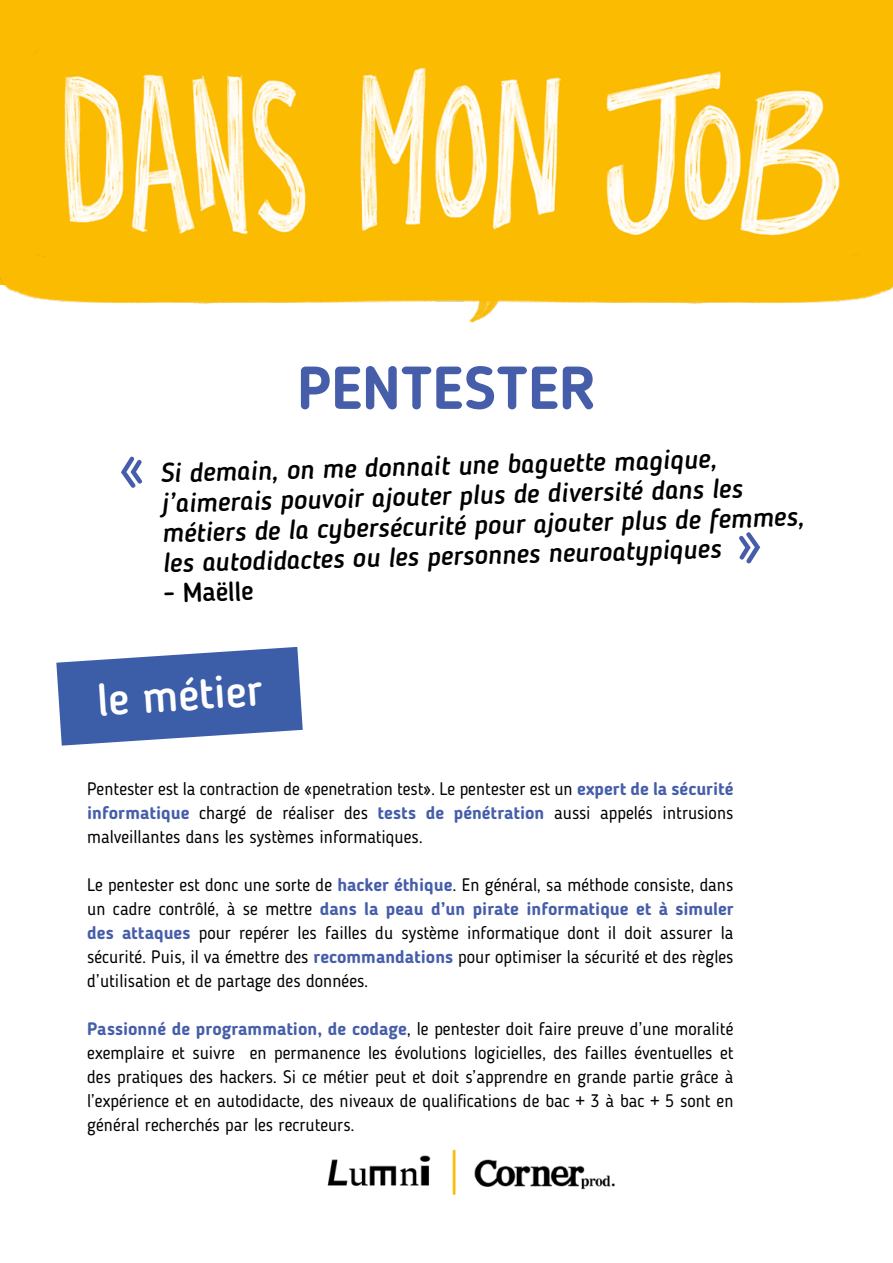
<style>
.page{position:relative;width:893px;height:1263px;background:#fff}
.page>*{position:absolute;margin:0;border:0;box-sizing:border-box;transform-origin:0 0}
.t1{font:700 60px "Blogger Sans";letter-spacing:.005em;color:#465ea9}
.t2{font:500 45px "Blogger Sans";color:#fff}
.t3{font:300 45px "Blogger Sans";color:#fbbb01}
.t4{font:italic 500 27px/30px "Blogger Sans";color:#000}
.t5{font:500 27px "Blogger Sans";color:#000}
.t6{font:18px/24px "Blogger Sans";color:#000;text-align:justify}
.s1{font-weight:700;color:#465ea9}
</style>
<div class="page">
<div style="left:1px;top:0;width:892px;height:285px;background:#fbbb01"></div>
<img style="left:327px;top:1155px;width:104px;height:32px">
<img style="left:0;top:276px;width:893px;height:47px">
<img style="left:34px;top:52px;width:823px;height:205px">
<svg style="left:56px;top:647px;width:247px;height:99px"></svg>
<img style="left:474px;top:1159px;width:141px;height:31px">
<h1 class="t1" style="left:297px;top:352px;width:300px">PENTESTER</h1>
<h3 class="t4" style="left:159px;top:460px;width:644px;rotate:-2deg">Si demain, on me donnait une baguette magique, j’aimerais pouvoir ajouter plus de diversité dans les métiers de la cybersécurité pour ajouter plus de femmes, les autodidactes ou les personnes neuroatypiques</h3>
<h3 class="t5" style="left:163px;top:577px;width:92px;rotate:-2deg">- Maëlle</h3>
<h2 class="t2" style="left:95px;top:674px;width:167px;rotate:-4deg">le métier</h2>
<p class="t6" style="left:87px;top:777px;width:648px">Pentester est la contraction de «penetration test». Le pentester est un <span class="s1">expert de la sécurité informatique</span> chargé de réaliser des <span class="s1">tests de pénétration</span> aussi appelés intrusions malveillantes dans les systèmes informatiques.</p>
<p class="t6" style="left:87px;top:873px;width:648px">Le pentester est donc une sorte de <span class="s1">hacker éthique</span>. En général, sa méthode consiste, dans un cadre contrôlé, à se mettre <span class="s1">dans la peau d’un pirate informatique et à simuler des attaques</span> pour repérer les failles du système informatique dont il doit assurer la sécurité. Puis, il va émettre des <span class="s1">recommandations</span> pour optimiser la sécurité et des règles d’utilisation et de partage des données.</p>
<p class="t6" style="left:87px;top:1017px;width:648px"><span class="s1">Passionné de programmation, de codage</span>, le pentester doit faire preuve d’une moralité exemplaire et suivre en permanence les évolutions logicielles, des failles éventuelles et des pratiques des hackers. Si ce métier peut et doit s’apprendre en grande partie grâce à l’expérience et en autodidacte, des niveaux de qualifications de bac + 3 à bac + 5 sont en général recherchés par les recruteurs.</p>
<h2 class="t3" style="left:449px;top:1142px;width:12px">|</h2>
</div>
